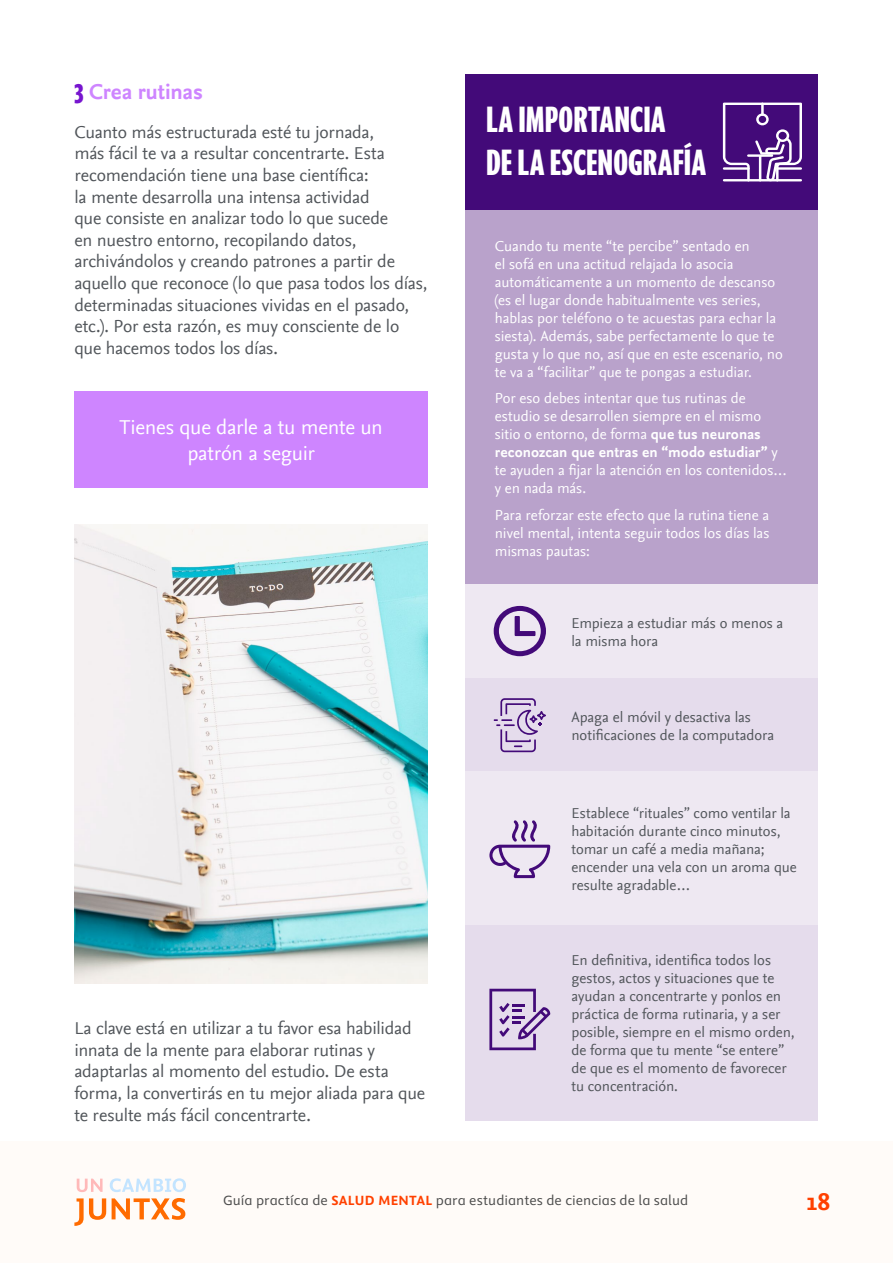
<style>
.page{position:relative;width:893px;height:1263px;background:#fff}
.page>*{position:absolute;margin:0;border:0;box-sizing:border-box;transform-origin:0 0}
.t1{font:700 condensed 42px/43.5px "Elsevier Display";letter-spacing:.02em;color:#fff}
.t2{font:700 27px "Elsevier Sans";color:#ff4000}
.t3{font:700 22.5px "Nexus Sans Offc Pro";letter-spacing:-.005em;color:#ce85ff}
.t4{font:21px/25.2px "Nexus Sans Offc Pro";letter-spacing:-.01em;color:#fff;text-align:center}
.t5{font:18px/21.6px "Nexus Sans Offc Pro";letter-spacing:-.01em;color:#51555a}
.t6{font:15px/18px "Nexus Sans Offc Pro";color:#fff}
.t7{font:15px/18px "Nexus Sans Offc Pro";color:#51555a}
.t8{font:15px "Elsevier Sans";color:#4c4c4c}
.s1{font-family:"Elsevier Display";font-stretch:condensed;font-size:33px;color:#7715cf}
.s2{font-weight:700}
.s3{font-weight:700;color:#ff4000}
</style>
<div class="page">
<div style="left:0;top:1141px;width:893px;height:122px;background:#fffbf8"></div>
<svg style="left:77px;top:1178px;width:26px;height:14px"></svg>
<svg style="left:110px;top:1178px;width:76px;height:14px"></svg>
<svg style="left:74px;top:1198px;width:32px;height:28px"></svg>
<svg style="left:112px;top:1198px;width:73px;height:22px"></svg>
<div style="left:74px;top:391px;width:354px;height:96px;background:#ce85ff"></div>
<div style="left:465px;top:74px;width:353px;height:136px;background:#430a79"></div>
<div style="left:465px;top:210px;width:353px;height:375px;background:#b9a2cb"></div>
<div style="left:465px;top:585px;width:353px;height:93px;background:#eee8f2"></div>
<div style="left:465px;top:678px;width:353px;height:94px;background:#e5dcec"></div>
<div style="left:465px;top:772px;width:353px;height:153px;background:#eee8f2"></div>
<div style="left:465px;top:925px;width:353px;height:195px;background:#e5dcec"></div>
<img style="left:75px;top:525px;width:353px;height:459px">
<svg style="left:723px;top:103px;width:79px;height:78px"></svg>
<svg style="left:494px;top:606px;width:52px;height:50px"></svg>
<svg style="left:494px;top:698px;width:52px;height:54px"></svg>
<svg style="left:489px;top:820px;width:61px;height:58px"></svg>
<svg style="left:489px;top:989px;width:61px;height:61px"></svg>
<p class="t3" style="left:74px;top:75px;width:130px"><span class="s1">3</span> Crea rutinas</p>
<p class="t5" style="left:74px;top:120px;width:354px">Cuanto más estructurada esté tu jornada,<br>más fácil te va a resultar concentrarte. Esta recomendación tiene una base científica:<br>la mente desarrolla una intensa actividad<br>que consiste en analizar todo lo que sucede<br>en nuestro entorno, recopilando datos, archivándolos y creando patrones a partir de aquello que reconoce (lo que pasa todos los días, determinadas situaciones vividas en el pasado, etc.). Por esta razón, es muy consciente de lo que hacemos todos los días.</p>
<p class="t4" style="left:119px;top:414px;width:265px">Tienes que darle a tu mente un patrón a seguir</p>
<p class="t5" style="left:74px;top:1016px;width:352px">La clave está en utilizar a tu favor esa habilidad innata de la mente para elaborar rutinas y adaptarlas al momento del estudio. De esta forma, la convertirás en tu mejor aliada para que te resulte más fácil concentrarte.</p>
<h1 class="t1" style="left:486px;top:98px;width:221px">LA IMPORTANCIA<br>DE LA ESCENOGRAFÍA</h1>
<p class="t6" style="left:495px;top:236px;width:289px">Cuando tu mente “te percibe” sentado en<br>el sofá en una actitud relajada lo asocia automáticamente a un momento de descanso (es el lugar donde habitualmente ves series, hablas por teléfono o te acuestas para echar la siesta). Además, sabe perfectamente lo que te gusta y lo que no, así que en este escenario, no te va a “facilitar” que te pongas a estudiar.</p>
<p class="t6" style="left:495px;top:388px;width:294px">Por eso debes intentar que tus rutinas de estudio se desarrollen siempre en el mismo sitio o entorno, de forma <span class="s2">que tus neuronas reconozcan que entras en “modo estudiar”</span> y te ayuden a fijar la atención en los contenidos… y en nada más.</p>
<p class="t6" style="left:495px;top:505px;width:276px;text-align:justify">Para reforzar este efecto que la rutina tiene a nivel mental, intenta seguir todos los días las mismas pautas:</p>
<p class="t7" style="left:571px;top:613px;width:213px">Empieza a estudiar más o menos a la misma hora</p>
<p class="t7" style="left:571px;top:707px;width:204px">Apaga el móvil y desactiva las notificaciones de la computadora</p>
<p class="t7" style="left:571px;top:803px;width:227px">Establece “rituales” como ventilar la habitación durante cinco minutos, tomar un café a media mañana; encender una vela con un aroma que resulte agradable…</p>
<p class="t7" style="left:571px;top:950px;width:225px">En definitiva, identifica todos los gestos, actos y situaciones que te ayudan a concentrarte y ponlos en práctica de forma rutinaria, y a ser posible, siempre en el mismo orden, de forma que tu mente “se entere” de que es el momento de favorecer tu concentración.</p>
<p class="t8" style="left:223px;top:1193px;width:467px">Guía practíca de <span class="s3">SALUD MENTAL</span> para estudiantes de ciencias de la salud</p>
<h2 class="t2" style="left:806px;top:1186px;width:26px">18</h2>
</div>
